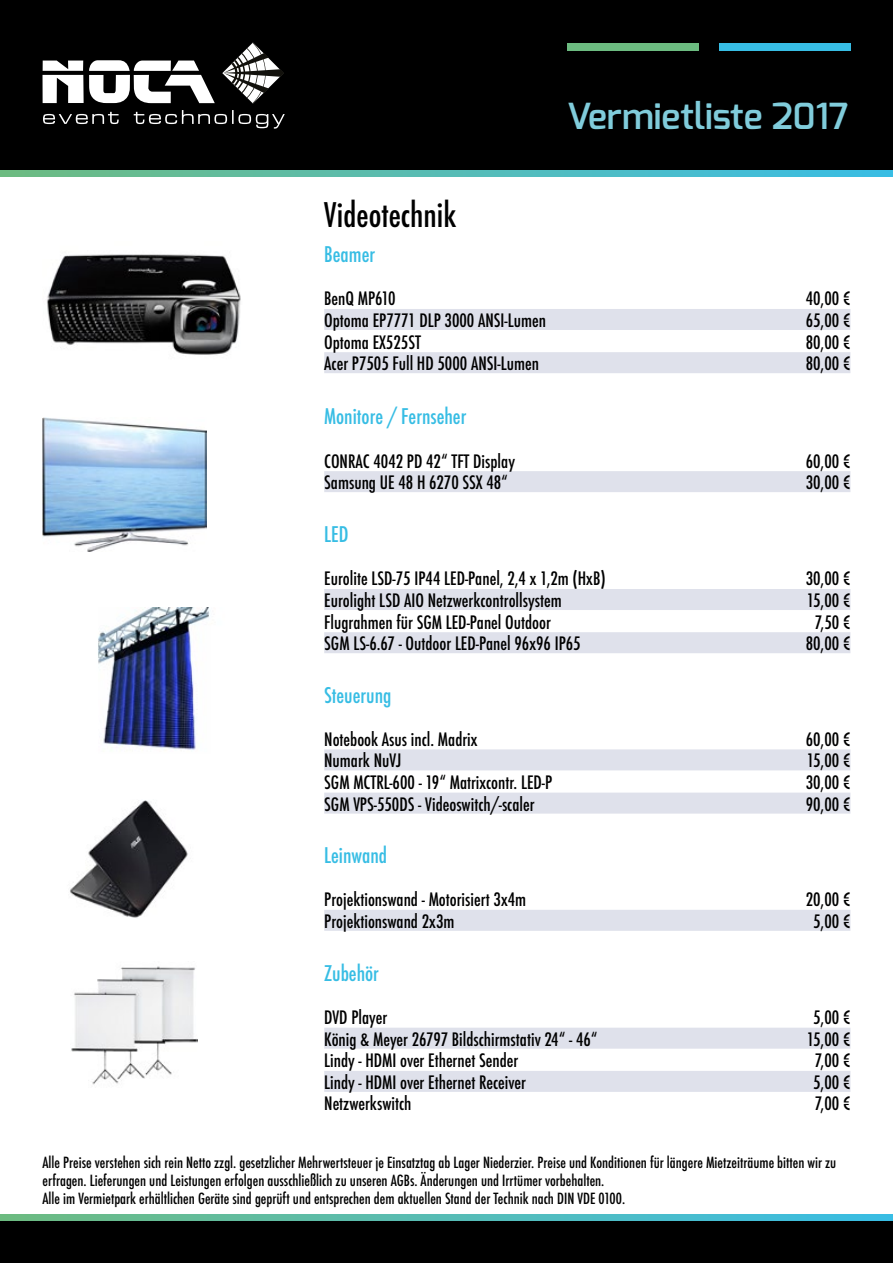
<style>
.page{position:relative;width:893px;height:1263px;background:#fff}
.page>*{position:absolute;margin:0;border:0;box-sizing:border-box;transform-origin:0 0}
.t1{font:600 35.85px "Exo";color:#80ccdb}
.t2{font:500 condensed 33px "Futura";color:#000}
.t3{font:500 condensed 21px "Futura";color:#37bde4}
.t4{font:500 condensed 18px "Futura";color:#000}
.t5{font:500 condensed 15px/18px "Futura";color:#000}
</style>
<div class="page">
<div style="left:0;top:0;width:893px;height:170px;background:#000"></div>
<div style="left:0;top:1220px;width:893px;height:43px;background:#000"></div>
<div style="left:567px;top:43px;width:132px;height:7px;background:#6cbb80"></div>
<div style="left:719px;top:43px;width:131px;height:7px;background:#37bde4"></div>
<svg style="left:43px;top:112px;width:76px;height:12px"></svg>
<svg style="left:134px;top:110px;width:151px;height:19px"></svg>
<svg style="left:222px;top:43px;width:62px;height:61px"></svg>
<svg style="left:43px;top:60px;width:172px;height:43px"></svg>
<svg style="left:0;top:170px;width:893px;height:6px;background:#55bcb4"></svg>
<svg style="left:0;top:1214px;width:893px;height:6px;background:#55bcb4"></svg>
<img style="left:43px;top:418px;width:163px;height:133px">
<img style="left:70px;top:800px;width:118px;height:118px">
<img style="left:71px;top:966px;width:126px;height:119px">
<img style="left:98px;top:608px;width:112px;height:142px">
<img style="left:47px;top:254px;width:194px;height:101px">
<div style="left:324px;top:309px;width:526px;height:21px;background:#dfe1eb"></div>
<div style="left:324px;top:352px;width:526px;height:21px;background:#dfe1eb"></div>
<div style="left:324px;top:471px;width:526px;height:21px;background:#dfe1eb"></div>
<div style="left:324px;top:589px;width:526px;height:21px;background:#dfe1eb"></div>
<div style="left:324px;top:632px;width:526px;height:21px;background:#dfe1eb"></div>
<div style="left:324px;top:749px;width:526px;height:21px;background:#dfe1eb"></div>
<div style="left:324px;top:793px;width:526px;height:21px;background:#dfe1eb"></div>
<div style="left:324px;top:910px;width:526px;height:21px;background:#dfe1eb"></div>
<div style="left:324px;top:1028px;width:526px;height:21px;background:#dfe1eb"></div>
<div style="left:324px;top:1071px;width:526px;height:21px;background:#dfe1eb"></div>
<h2 class="t2" style="left:324px;top:194px;width:134px">Videotechnik</h2>
<p class="t3" style="left:324px;top:241px;width:52px">Beamer</p>
<h1 class="t1" style="left:567px;top:93px;width:283px">Vermietliste 2017</h1>
<p class="t4" style="left:324px;top:287px;width:73px">BenQ MP610</p>
<p class="t4" style="left:806px;top:287px;width:46px">40,00 €</p>
<p class="t4" style="left:324px;top:309px;width:223px">Optoma EP7771 DLP 3000 ANSI-Lumen</p>
<p class="t4" style="left:806px;top:309px;width:46px">65,00 €</p>
<p class="t4" style="left:324px;top:330px;width:98px">Optoma EX525ST</p>
<p class="t4" style="left:806px;top:330px;width:46px">80,00 €</p>
<p class="t4" style="left:324px;top:352px;width:216px">Acer P7505 Full HD 5000 ANSI-Lumen</p>
<p class="t4" style="left:806px;top:352px;width:46px">80,00 €</p>
<p class="t3" style="left:324px;top:403px;width:144px">Monitore / Fernseher</p>
<p class="t4" style="left:324px;top:449px;width:192px">CONRAC 4042 PD 42“ TFT Display</p>
<p class="t4" style="left:806px;top:449px;width:46px">60,00 €</p>
<p class="t4" style="left:324px;top:471px;width:185px">Samsung UE 48 H 6270 SSX 48“</p>
<p class="t4" style="left:806px;top:471px;width:46px">30,00 €</p>
<p class="t3" style="left:324px;top:521px;width:26px">LED</p>
<p class="t4" style="left:324px;top:567px;width:283px">Eurolite LSD-75 IP44 LED-Panel, 2,4 x 1,2m (HxB)</p>
<p class="t4" style="left:806px;top:567px;width:46px">30,00 €</p>
<p class="t4" style="left:324px;top:589px;width:239px">Eurolight LSD AIO Netzwerkcontrollsystem</p>
<p class="t4" style="left:807px;top:589px;width:45px">15,00 €</p>
<p class="t4" style="left:324px;top:610px;width:228px">Flugrahmen für SGM LED-Panel Outdoor</p>
<p class="t4" style="left:815px;top:610px;width:37px">7,50 €</p>
<p class="t4" style="left:324px;top:632px;width:258px">SGM LS-6.67 - Outdoor LED-Panel 96x96 IP65</p>
<p class="t4" style="left:806px;top:632px;width:46px">80,00 €</p>
<p class="t3" style="left:324px;top:681px;width:69px">Steuerung</p>
<p class="t4" style="left:324px;top:728px;width:155px">Notebook Asus incl. Madrix</p>
<p class="t4" style="left:806px;top:728px;width:46px">60,00 €</p>
<p class="t4" style="left:324px;top:749px;width:79px">Numark NuVJ</p>
<p class="t4" style="left:807px;top:749px;width:45px">15,00 €</p>
<p class="t4" style="left:324px;top:771px;width:230px">SGM MCTRL-600 - 19“ Matrixcontr. LED-P</p>
<p class="t4" style="left:806px;top:771px;width:46px">30,00 €</p>
<p class="t4" style="left:324px;top:792px;width:212px">SGM VPS-550DS - Videoswitch/-scaler</p>
<p class="t4" style="left:806px;top:792px;width:46px">90,00 €</p>
<p class="t3" style="left:324px;top:842px;width:64px">Leinwand</p>
<p class="t4" style="left:324px;top:888px;width:204px">Projektionswand - Motorisiert 3x4m</p>
<p class="t4" style="left:806px;top:888px;width:46px">20,00 €</p>
<p class="t4" style="left:324px;top:910px;width:132px">Projektionswand 2x3m</p>
<p class="t4" style="left:813px;top:910px;width:39px">5,00 €</p>
<p class="t3" style="left:324px;top:959px;width:56px">Zubehör</p>
<p class="t4" style="left:324px;top:1006px;width:64px">DVD Player</p>
<p class="t4" style="left:813px;top:1006px;width:39px">5,00 €</p>
<p class="t4" style="left:324px;top:1027px;width:275px">König &amp; Meyer 26797 Bildschirmstativ 24“ - 46“</p>
<p class="t4" style="left:807px;top:1027px;width:45px">15,00 €</p>
<p class="t4" style="left:324px;top:1049px;width:196px">Lindy - HDMI over Ethernet Sender</p>
<p class="t4" style="left:815px;top:1049px;width:37px">7,00 €</p>
<p class="t4" style="left:324px;top:1071px;width:203px">Lindy - HDMI over Ethernet Receiver</p>
<p class="t4" style="left:813px;top:1071px;width:39px">5,00 €</p>
<p class="t4" style="left:324px;top:1092px;width:89px">Netzwerkswitch</p>
<p class="t4" style="left:815px;top:1092px;width:37px">7,00 €</p>
<p class="t5" style="left:43px;top:1153px;width:795px">Alle Preise verstehen sich rein Netto zzgl. gesetzlicher Mehrwertsteuer je Einsatztag ab Lager Niederzier. Preise und Konditionen für längere Mietzeiträume bitten wir zu erfragen. Lieferungen und Leistungen erfolgen ausschließlich zu unseren AGBs. Änderungen und Irrtümer vorbehalten.<br>Alle im Vermietpark erhältlichen Geräte sind geprüft und entsprechen dem aktuellen Stand der Technik nach DIN VDE 0100.</p>
</div>
